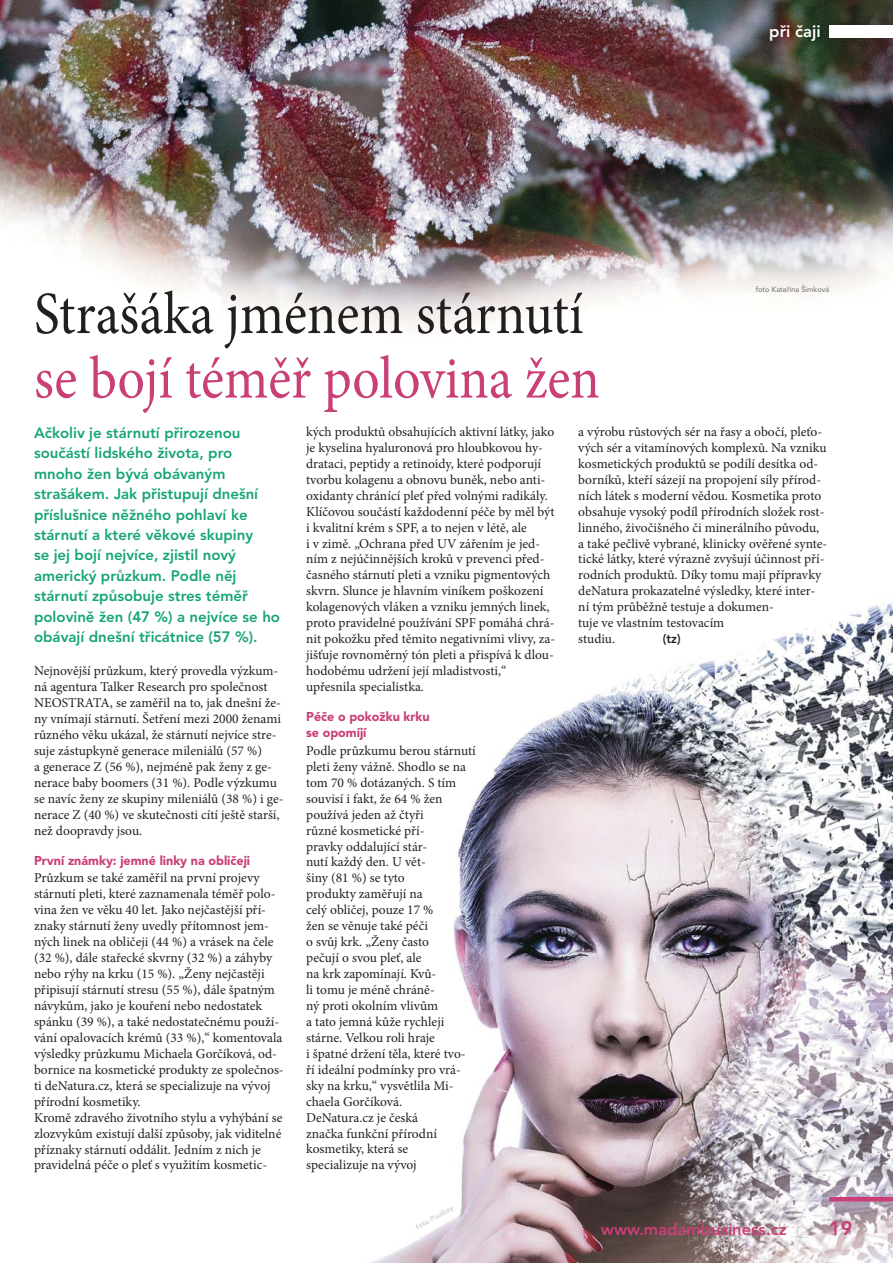
<style>
.page{position:relative;width:893px;height:1263px;background:#fff}
.page>*{position:absolute;margin:0;border:0;box-sizing:border-box;transform-origin:0 0}
.t1{font:60px "Minion Pro";color:#231f20;scale:.9 1}
.t2{font:60px "Minion Pro";color:#c93f76;scale:.9 1}
.t3{font:800 19.5px "Avenir";color:#c93f76}
.t4{font:800 16.5px "Avenir";color:#c93f76}
.t5{font:800 16.5px "Avenir";color:#fff}
.t6{font:800 15px/20.4px "Avenir";color:#17a577}
.t7{font:13.5px/15.9px "Minion Pro";color:#231f20}
.t8{font:900 12.75px/15.9px "Avenir";color:#c93f76}
.t9{font:800 12.75px "Avenir";color:#231f20;scale:.95 1}
.t10{font:500 7.5px "Avenir";color:#77787b}
.t11{font:500 7.5px "Avenir";color:#c6c8ca}
</style>
<div class="page">
<img style="left:0;top:0;width:893px;height:329px">
<img style="left:370px;top:600px;width:523px;height:663px">
<hr style="left:829px;top:1197px;width:64px;height:4px;background:#c93f76">
<div style="left:829px;top:25px;width:64px;height:12px;background:#fff"></div>
<h1 class="t1" style="left:34px;top:290px;width:612px">Strašáka jménem stárnutí</h1>
<h1 class="t2" style="left:34px;top:355px;width:630px">se bojí téměř polovina žen</h1>
<p class="t5" style="left:769px;top:25px;width:53px">při čaji</p>
<p class="t10" style="left:756px;top:287px;width:75px">foto Kateřina Šimková</p>
<p class="t6" style="left:34px;top:424px;width:248px">Ačkoliv je stárnutí přirozenou součástí lidského života, pro mnoho žen bývá obávaným strašákem. Jak přistupují dnešní příslušnice něžného pohlaví ke stárnutí a které věkové skupiny<br>se jej bojí nejvíce, zjistil nový americký průzkum. Podle něj stárnutí způsobuje stres téměř polovině žen (47 %) a nejvíce se ho obávají dnešní třicátnice (57 %).</p>
<p class="t7" style="left:34px;top:664px;width:251px">Nejnovější průzkum, který provedla výzkum&shy;ná agentura Talker Research pro společnost NEOSTRATA, se zaměřil na to, jak dnešní že&shy;ny vnímají stárnutí. Šetření mezi 2000 ženami různého věku ukázal, že stárnutí nejvíce stre&shy;suje zástupkyně generace mileniálů (57 %)<br>a generace Z (56 %), nejméně pak ženy z ge&shy;nerace baby boomers (31 %). Podle výzkumu se navíc ženy ze skupiny mileniálů (38 %) i ge&shy;nerace Z (40 %) ve skutečnosti cítí ještě starší, než doopravdy jsou.</p>
<p class="t8" style="left:34px;top:854px;width:218px">První známky: jemné linky na obličeji</p>
<p class="t7" style="left:34px;top:871px;width:251px">Průzkum se také zaměřil na první projevy stárnutí pleti, které zaznamenala téměř polo&shy;vina žen ve věku 40 let. Jako nejčastější pří&shy;znaky stárnutí ženy uvedly přítomnost jem&shy;ných linek na obličeji (44 %) a vrásek na čele (32 %), dále stařecké skvrny (32 %) a záhyby nebo rýhy na krku (15 %). „Ženy nejčastěji připisují stárnutí stresu (55 %), dále špatným návykům, jako je kouření nebo nedostatek spánku (39 %), a také nedostatečnému použí&shy;vání opalovacích krémů (33 %),“ komentovala výsledky průzkumu Michaela Gorčíková, od&shy;bornice na kosmetické produkty ze společnos&shy;ti deNatura.cz, která se specializuje na vývoj přírodní kosmetiky.<br>Kromě zdravého životního stylu a vyhýbání se zlozvykům existují další způsoby, jak viditelné příznaky stárnutí oddálit. Jedním z nich je pravidelná péče o pleť s využitím kosmetic-</p>
<p class="t7" style="left:306px;top:425px;width:251px">kých produktů obsahujících aktivní látky, jako je kyselina hyaluronová pro hloubkovou hy&shy;drataci, peptidy a retinoidy, které podporují tvorbu kolagenu a obnovu buněk, nebo anti&shy;oxidanty chránící pleť před volnými radikály.<br>Klíčovou součástí každodenní péče by měl být i kvalitní krém s SPF, a to nejen v létě, ale<br>i v zimě. „Ochrana před UV zářením je jed&shy;ním z nejúčinnějších kroků v prevenci před&shy;časného stárnutí pleti a vzniku pigmentových skvrn. Slunce je hlavním viníkem poškození kolagenových vláken a vzniku jemných linek, proto pravidelné používání SPF pomáhá chrá&shy;nit pokožku před těmito negativními vlivy, za&shy;jišťuje rovnoměrný tón pleti a přispívá k dlou&shy;hodobému udržení její mladistvosti,“ upřesnila specialistka.</p>
<p class="t8" style="left:306px;top:710px;width:125px">Péče o pokožku krku se opomíjí</p>
<p class="t7" style="left:306px;top:744px;width:171px">Podle průzkumu berou stárnutí pleti ženy vážně. Shodlo se na tom 70 % dotázaných. S tím souvisí i fakt, že 64 % žen používá jeden až čtyři<br>různé kosmetické pří-<br>pravky oddalující stár-<br>nutí každý den. U vět-<br>šiny (81 %) se tyto<br>produkty zaměřují na<br>celý obličej, pouze 17 %<br>žen se věnuje také péči<br>o svůj krk. „Ženy často<br>pečují o svou pleť, ale<br>na krk zapomínají. Kvů-<br>li tomu je méně chráně-<br>ný proti okolním vlivům<br>a tato jemná kůže rychleji stárne. Velkou roli hraje<br>i špatné držení těla, které tvo&shy;ří ideální podmínky pro vrá&shy;sky na krku,“ vysvětlila Mi&shy;chaela Gorčíková.<br>DeNatura.cz je česká<br>značka funkční přírodní kosmetiky, která se<br>specia lizuje na vývoj</p>
<p class="t11" style="left:415px;top:1225px;width:43px;rotate:-30deg">foto Pixabay</p>
<p class="t7" style="left:578px;top:425px;width:251px">a výrobu růstových sér na řasy a obočí, pleťo&shy;vých sér a vitamínových komplexů. Na vzniku kosmetických produktů se podílí desítka od&shy;borníků, kteří sázejí na propojení síly přírod&shy;ních látek s moderní vědou. Kosmetika proto obsahuje vysoký podíl přírodních složek rost&shy;linného, živočišného či minerálního původu, a také pečlivě vybrané, klinicky ověřené synte&shy;tické látky, které výrazně zvyšují účinnost pří&shy;rodních produktů. Díky tomu mají přípravky deNatura prokazatelné výsledky, které inter&shy;ní tým průběžně testuje a dokumen-<br>tuje ve vlastním testovacím<br>studiu.</p>
<p class="t9" style="left:663px;top:633px;width:20px">(tz)</p>
<p class="t4" style="left:601px;top:1223px;width:187px">www.madambusiness.cz</p>
<h2 class="t3" style="left:829px;top:1220px;width:25px">19</h2>
</div>
